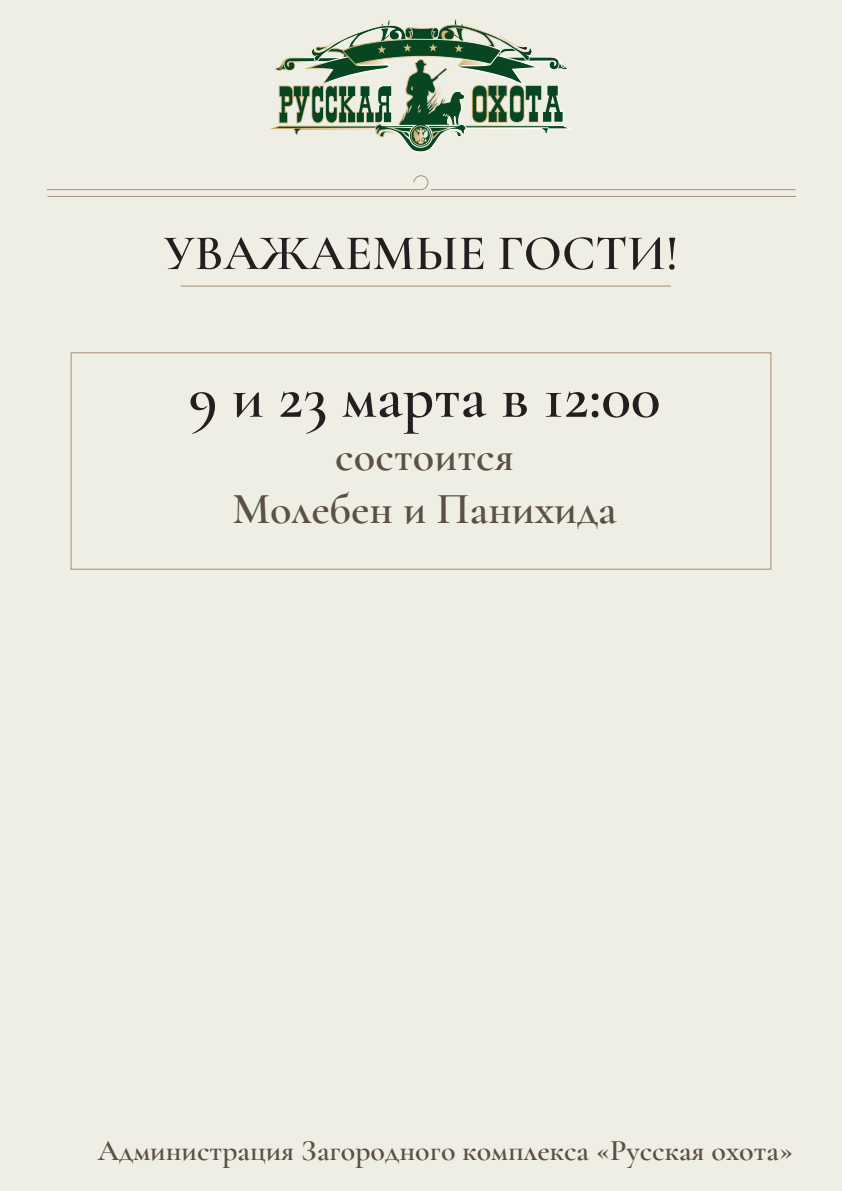
<style>
.page{position:relative;width:842px;height:1191px;background:#efeee5}
.page>*{position:absolute;margin:0;border:0;box-sizing:border-box;transform-origin:0 0}
.t1{font:600 61.9px "Cormorant Garamond";color:#231f20}
.t2{font:600 50px "Cormorant Garamond";color:#231f20}
.t3{font:600 44.4px/53.2px "Cormorant Garamond";color:#5c5044;text-align:center}
.t4{font:600 30px "Cormorant Garamond";color:#5c5044}
</style>
<div class="page">
<svg style="left:46px;top:175px;width:751px;height:22px"></svg>
<svg style="left:270px;top:18px;width:301px;height:135px"></svg>
<svg style="left:70px;top:352px;width:702px;height:218px"></svg>
<hr style="left:181px;top:285px;width:490px;height:1px;background:#a68c72">
<h2 class="t2" style="left:163px;top:222px;width:517px">УВАЖАЕМЫЕ ГОСТИ!</h2>
<h1 class="t1" style="left:189px;top:359px;width:473px">9 и 23 марта в 12:00</h1>
<h3 class="t3" style="left:232px;top:429px;width:386px">состоится<br>Молебен и Панихида</h3>
<p class="t4" style="left:98px;top:1132px;width:697px">Администрация Загородного комплекса «Русская охота»</p>
</div>
